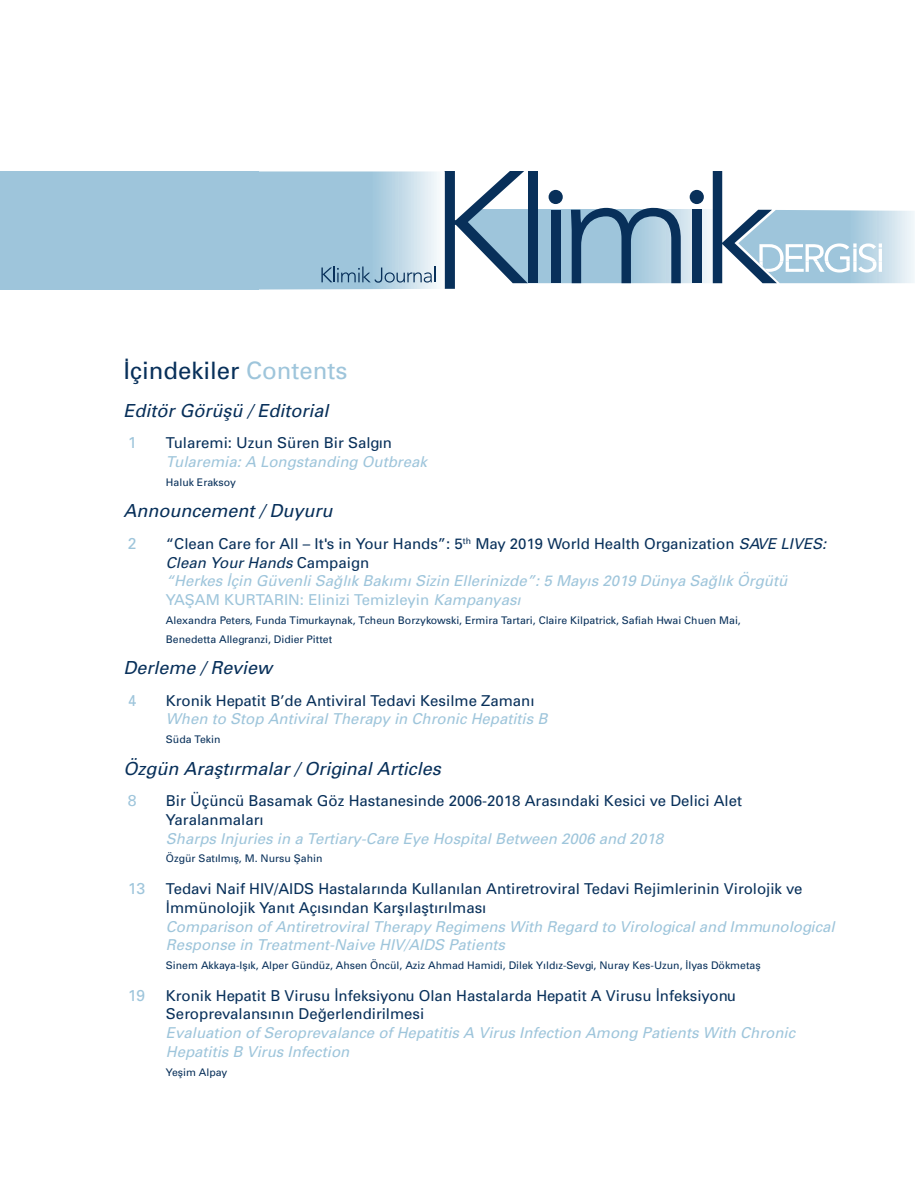
<style>
.page{position:relative;width:915px;height:1191px;background:#fff}
.page>*{position:absolute;margin:0;border:0;box-sizing:border-box;transform-origin:0 0}
.t1{font:24px "Univers Tr";color:#08305a}
.t2{font:18px "Univers Italic Tr";color:#08305a}
.t3{font:15.75px "Univers Tr";color:#9ec5db}
.t4{font:15px/18.8px "Univers Tr";color:#08305a}
.t5{font:15px/18.8px "Univers Italic Tr";color:#9ec5db}
.t6{font:10.5px/18.8px "Univers Tr";color:#08305a}
.s1{color:#9ec5db}
.s2{font-family:"Univers Italic Tr"}
.s3{font-family:"Univers Tr"}
</style>
<div class="page">
<svg style="left:258px;top:171px;width:656px;height:118px"></svg>
<div style="left:0;top:171px;width:258px;height:118px;background:#9ec5db"></div>
<p class="t1" style="left:123px;top:355px;width:226px">İçindekiler <span class="s1">Contents</span></p>
<p class="t2" style="left:123px;top:399px;width:207px">Editör Görüşü / Editorial</p>
<p class="t3" style="left:128px;top:433px;width:10px">1</p>
<p class="t4" style="left:166px;top:433px;width:227px">Tularemi: Uzun Süren Bir Salgın</p>
<p class="t5" style="left:166px;top:452px;width:262px">Tularemia: A Longstanding Outbreak</p>
<p class="t6" style="left:166px;top:472px;width:71px">Haluk Eraksoy</p>
<p class="t2" style="left:123px;top:500px;width:210px">Announcement / Duyuru</p>
<p class="t3" style="left:128px;top:533px;width:10px">2</p>
<p class="t4" style="left:166px;top:534px;width:661px">“Clean Care for All – It's in Your Hands”: 5<sup>th</sup> May 2019 World Health Organization <span class="s2">SAVE LIVES:<br>Clean Your Hands</span> Campaign</p>
<p class="t5" style="left:166px;top:571px;width:622px">“Herkes İçin Güvenli Sağlık Bakımı Sizin Ellerinizde”: 5 Mayıs 2019 Dünya Sağlık Örgütü<br><span class="s3">YAŞAM KURTARIN: Elinizi Temizleyin</span> Kampanyası</p>
<p class="t6" style="left:166px;top:610px;width:576px">Alexandra Peters, Funda Timurkaynak, Tcheun Borzykowski, Ermira Tartari, Claire Kilpatrick, Safiah Hwai Chuen Mai,<br>Benedetta Allegranzi, Didier Pittet</p>
<p class="t2" style="left:123px;top:656px;width:150px">Derleme / Review</p>
<p class="t3" style="left:128px;top:690px;width:10px">4</p>
<p class="t4" style="left:166px;top:690px;width:370px">Kronik Hepatit B’de Antiviral Tedavi Kesilme Zamanı</p>
<p class="t5" style="left:166px;top:709px;width:383px">When to Stop Antiviral Therapy in Chronic Hepatitis B</p>
<p class="t6" style="left:166px;top:730px;width:56px">Süda Tekin</p>
<p class="t2" style="left:123px;top:757px;width:319px">Özgün Araştırmalar / Original Articles</p>
<p class="t3" style="left:128px;top:791px;width:10px">8</p>
<p class="t4" style="left:166px;top:791px;width:577px">Bir Üçüncü Basamak Göz Hastanesinde 2006-2018 Arasındaki Kesici ve Delici Alet<br>Yaralanmaları</p>
<p class="t5" style="left:166px;top:828px;width:498px">Sharps Injuries in a Tertiary-Care Eye Hospital Between 2006 and 2018</p>
<p class="t6" style="left:166px;top:849px;width:158px">Özgür Satılmış, M. Nursu Şahin</p>
<p class="t3" style="left:128px;top:878px;width:19px">13</p>
<p class="t4" style="left:166px;top:879px;width:638px">Tedavi Naif HIV/AIDS Hastalarında Kullanılan Antiretroviral Tedavi Rejimlerinin Virolojik ve<br>İmmünolojik Yanıt Açısından Karşılaştırılması</p>
<p class="t5" style="left:166px;top:916px;width:670px">Comparison of Antiretroviral Therapy Regimens With Regard to Virological and Immunological<br>Response in Treatment-Naive HIV/AIDS Patients</p>
<p class="t6" style="left:166px;top:955px;width:596px">Sinem Akkaya-Işık, Alper Gündüz, Ahsen Öncül, Aziz Ahmad Hamidi, Dilek Yıldız-Sevgi, Nuray Kes-Uzun, İlyas Dökmetaş</p>
<p class="t3" style="left:128px;top:985px;width:19px">19</p>
<p class="t4" style="left:166px;top:985px;width:571px">Kronik Hepatit B Virusu İnfeksiyonu Olan Hastalarda Hepatit A Virusu İnfeksiyonu<br>Seroprevalansının Değerlendirilmesi</p>
<p class="t5" style="left:166px;top:1023px;width:630px">Evaluation of Seroprevalance of Hepatitis A Virus Infection Among Patients With Chronic<br>Hepatitis B Virus Infection</p>
<p class="t6" style="left:166px;top:1062px;width:63px">Yeşim Alpay</p>
</div>
